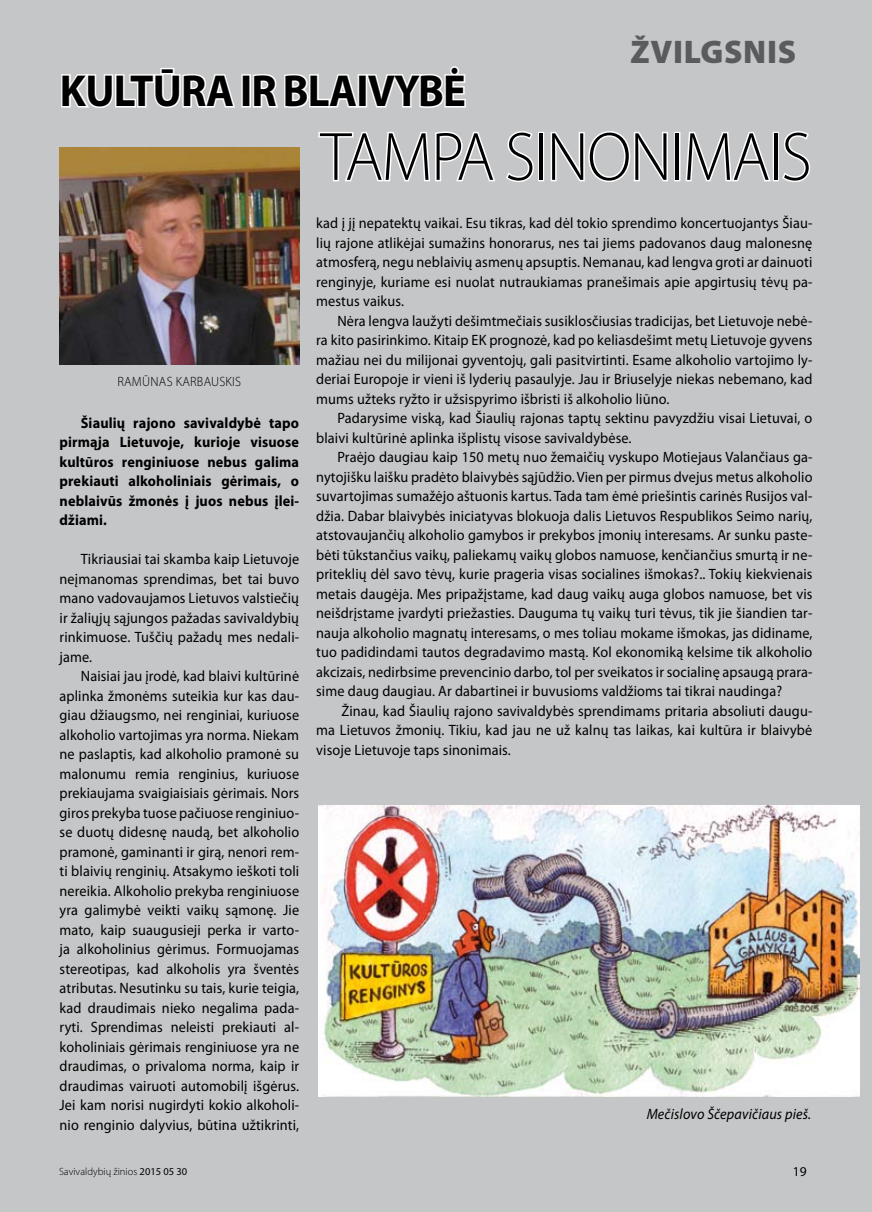
<style>
.page{position:relative;width:872px;height:1212px;background:#c5c6c8}
.page>*{position:absolute;margin:0;border:0;box-sizing:border-box;transform-origin:0 0}
.t1{font:300 69px "Myriad Pro";letter-spacing:-.02em;color:#000;scale:.95 1}
.t2{font:700 45px "Myriad Pro";letter-spacing:-.02em;color:#000;scale:.95 1}
.t3{font:900 32.85px "Myriad Pro";letter-spacing:.02em;color:#5a5b5d}
.t4{font:15px/19.5px "Myriad Pro";letter-spacing:.01em;color:#000;text-align:justify;scale:.95 1}
.t5{font:700 15px/19.5px "Myriad Pro";letter-spacing:.01em;color:#000;text-align:justify;scale:.95 1}
.t6{font:italic 15px "Myriad Pro";letter-spacing:.01em;color:#000;scale:.95 1}
.t7{font:300 13.5px "Myriad Pro";letter-spacing:.02em;color:#000;scale:.95 1}
.t8{font:13.5px "Myriad Pro";color:#000}
.t9{font:300 10.5px "Myriad Pro";color:#000}
.s1{font-weight:400}
</style>
<div class="page">
<svg style="left:61px;top:68px;width:174px;height:40px"></svg>
<div style="left:241px;top:74px;width:10px;height:34px;border:3px solid #fff"></div>
<svg style="left:252px;top:66px;width:214px;height:42px"></svg>
<svg style="left:318px;top:131px;width:177px;height:51px"></svg>
<svg style="left:506px;top:131px;width:28px;height:51px"></svg>
<div style="left:538px;top:132px;width:6px;height:49px;border:3px solid #fff"></div>
<svg style="left:550px;top:131px;width:118px;height:51px"></svg>
<div style="left:674px;top:132px;width:6px;height:49px;border:3px solid #fff"></div>
<svg style="left:685px;top:132px;width:86px;height:50px"></svg>
<div style="left:772px;top:132px;width:6px;height:49px;border:3px solid #fff"></div>
<svg style="left:782px;top:131px;width:29px;height:51px"></svg>
<img style="left:60px;top:147px;width:239px;height:217px">
<img style="left:318px;top:806px;width:541px;height:290px">
<h3 class="t3" style="left:630px;top:30px;width:167px">ŽVILGSNIS</h3>
<h2 class="t2" style="left:60px;top:62px;width:429px">Kultūra ir blaivybė</h2>
<h1 class="t1" style="left:321px;top:115px;width:518px">TAMPA SINONIMAIS</h1>
<p class="t7" style="left:117px;top:373px;width:132px">RAMŪNAS KARBAUSKIS</p>
<p class="t5" style="left:60px;top:412px;width:254px;text-indent:21px">Šiaulių rajono savivaldybė tapo pirmąja Lietuvoje, kurioje visuose kultūros renginiuose nebus galima prekiauti alkoholiniais gėrimais, o neblaivūs žmonės į juos nebus įlei&shy;džiami.</p>
<p class="t4" style="left:60px;top:549px;width:254px;text-indent:21px">Tikriausiai tai skamba kaip Lietuvoje neįmanomas sprendimas, bet tai buvo mano vadovaujamos Lietuvos valstiečių ir žaliųjų sąjungos pažadas savivaldybių rinkimuose. Tuščių pažadų mes nedali&shy;jame.</p>
<p class="t4" style="left:60px;top:666px;width:254px;text-indent:21px">Naisiai jau įrodė, kad blaivi kultūrinė aplinka žmonėms suteikia kur kas dau&shy;giau džiaugsmo, nei renginiai, kuriuose alkoholio vartojimas yra norma. Niekam ne paslaptis, kad alkoholio pramonė su malonumu remia renginius, kuriuose prekiaujama svaigiaisiais gėrimais. Nors giros prekyba tuose pačiuose renginiuo&shy;se duotų didesnę naudą, bet alkoholio pramonė, gaminanti ir girą, nenori rem&shy;ti blaivių renginių. Atsakymo ieškoti toli nereikia. Alkoholio prekyba renginiuose yra galimybė veikti vaikų sąmonę. Jie mato, kaip suaugusieji perka ir varto&shy;ja alkoholinius gėrimus. Formuojamas stereotipas, kad alkoholis yra šventės atributas. Nesutinku su tais, kurie teigia, kad draudimais nieko negalima pada&shy;ryti. Sprendimas neleisti prekiauti al&shy;koholiniais gėrimais renginiuose yra ne draudimas, o privaloma norma, kaip ir draudimas vairuoti automobilį išgėrus.<br>Jei kam norisi nugirdyti kokio alkoholi&shy;nio renginio dalyvius, būtina užtikrinti,</p>
<p class="t4" style="left:316px;top:213px;width:524px">kad į jį nepatektų vaikai. Esu tikras, kad dėl tokio sprendimo koncertuojantys Šiau&shy;lių rajone atlikėjai sumažins honorarus, nes tai jiems padovanos daug malonesnę atmosferą, negu neblaivių asmenų apsuptis. Nemanau, kad lengva groti ar dainuoti renginyje, kuriame esi nuolat nutraukiamas pranešimais apie apgirtusių tėvų pa&shy;mestus vaikus.</p>
<p class="t4" style="left:316px;top:311px;width:524px;text-indent:21px">Nėra lengva laužyti dešimtmečiais susiklosčiusias tradicijas, bet Lietuvoje nebė&shy;ra kito pasirinkimo. Kitaip EK prognozė, kad po keliasdešimt metų Lietuvoje gyvens mažiau nei du milijonai gyventojų, gali pasitvirtinti. Esame alkoholio vartojimo ly&shy;deriai Europoje ir vieni iš lyderių pasaulyje. Jau ir Briuselyje niekas nebemano, kad mums užteks ryžto ir užsispyrimo išbristi iš alkoholio liūno.</p>
<p class="t4" style="left:316px;top:408px;width:524px;text-indent:21px">Padarysime viską, kad Šiaulių rajonas taptų sektinu pavyzdžiu visai Lietuvai, o blaivi kultūrinė aplinka išplistų visose savivaldybėse.</p>
<p class="t4" style="left:316px;top:447px;width:524px;text-indent:21px">Praėjo daugiau kaip 150 metų nuo žemaičių vyskupo Motiejaus Valančiaus ga&shy;nytojišku laišku pradėto blaivybės sąjūdžio. Vien per pirmus dvejus metus alkoholio suvartojimas sumažėjo aštuonis kartus. Tada tam ėmė priešintis carinės Rusijos val&shy;džia. Dabar blaivybės iniciatyvas blokuoja dalis Lietuvos Respublikos Seimo narių, atstovaujančių alkoholio gamybos ir prekybos įmonių interesams. Ar sunku paste&shy;bėti tūkstančius vaikų, paliekamų vaikų globos namuose, kenčiančius smurtą ir ne&shy;priteklių dėl savo tėvų, kurie prageria visas socialines išmokas?.. Tokių kiekvienais metais daugėja. Mes pripažįstame, kad daug vaikų auga globos namuose, bet vis neišdrįstame įvardyti priežasties. Dauguma tų vaikų turi tėvus, tik jie šiandien tar&shy;nauja alkoholio magnatų interesams, o mes toliau mokame išmokas, jas didiname, tuo padidindami tautos degradavimo mastą. Kol ekonomiką kelsime tik alkoholio akcizais, nedirbsime prevencinio darbo, tol per sveikatos ir socialinę apsaugą prara&shy;sime daug daugiau. Ar dabartinei ir buvusioms valdžioms tai tikrai naudinga?</p>
<p class="t4" style="left:316px;top:701px;width:524px;text-indent:25px">Žinau, kad Šiaulių rajono savivaldybės sprendimams pritaria absoliuti daugu&shy;ma Lietuvos žmonių. Tikiu, kad jau ne už kalnų tas laikas, kai kultūra ir blaivybė visoje Lietuvoje taps sinonimais.</p>
<p class="t6" style="left:646px;top:1104px;width:174px">Mečislovo Ščepavičiaus pieš.</p>
<p class="t9" style="left:59px;top:1165px;width:130px">SAVIVALDYBIŲ ŽINIOS <span class="s1">2015 05 30</span></p>
<p class="t8" style="left:793px;top:1163px;width:15px">19</p>
</div>
